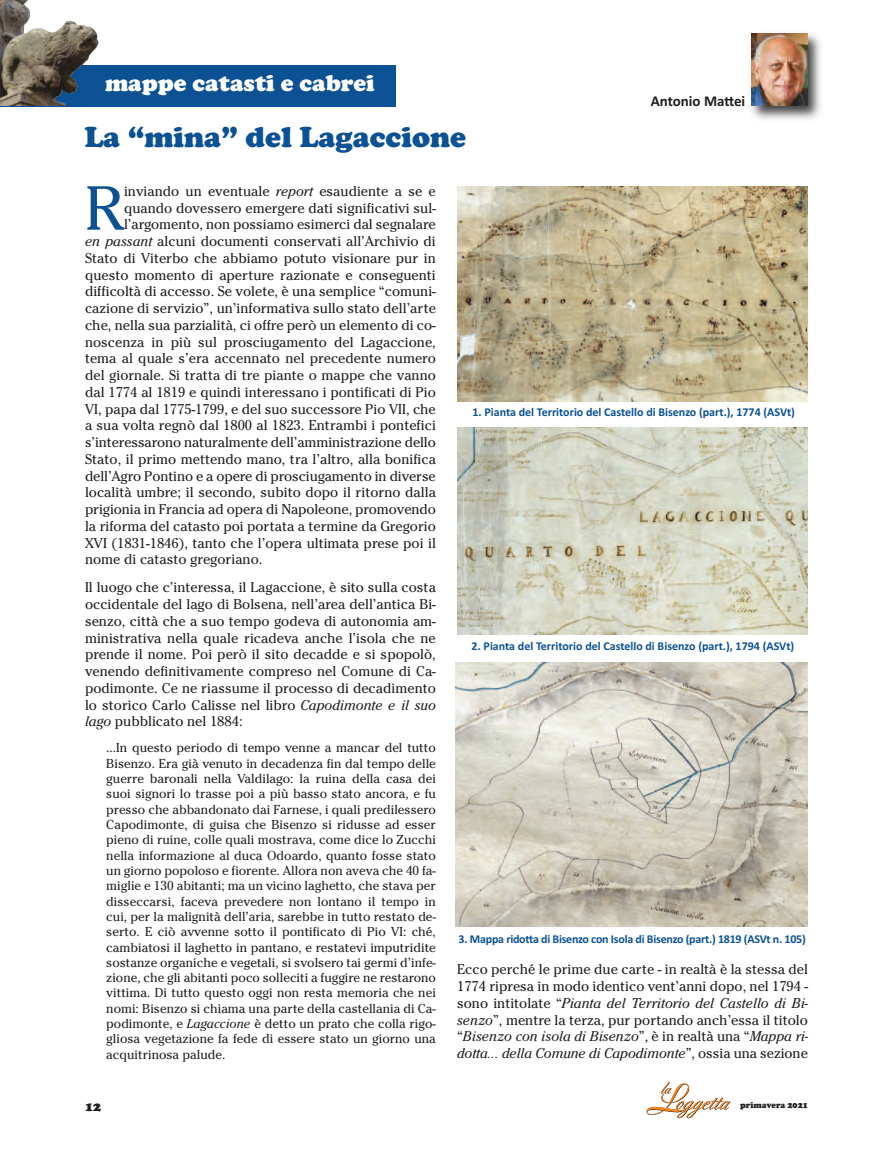
<style>
.page{position:relative;width:893px;height:1149px;background:#fff}
.page>*{position:absolute;margin:0;border:0;box-sizing:border-box;transform-origin:0 0}
.t1{font:61.05px "Cheltenham S Si";color:#0b5193}
.t2{font:900 30px "Cooper";color:#0b5193}
.t3{font:900 24px "Cooper";color:#fff}
.t4{font:700 15px "Calibri";color:#231f20}
.t5{font:13.95px/16.8px "Cheltenham S Si";color:#231f20;text-align:justify}
.t6{font:900 13.5px "Cooper";color:#231f20}
.t7{font:12.75px/15.3px "Cheltenham S Si";color:#231f20;text-align:justify}
.t8{font:700 12px "Calibri";color:#0b5193}
.t9{font:700 12px "Calibri";letter-spacing:-.02em;color:#0b5193}
.t10{font:900 9px "Cooper";color:#231f20;scale:.95 1}
.s1{font-style:italic}
</style>
<div class="page">
<img style="left:751px;top:33px;width:70px;height:87px">
<img style="left:752px;top:34px;width:55px;height:72px">
<svg style="left:646px;top:1081px;width:84px;height:36px"></svg>
<img style="left:457px;top:427px;width:351px;height:207px">
<img style="left:457px;top:187px;width:351px;height:214px">
<img style="left:456px;top:662px;width:352px;height:264px">
<div style="left:0;top:65px;width:396px;height:41px;background:#0b5193"></div>
<img style="left:0;top:0;width:99px;height:106px">
<p class="t3" style="left:105px;top:74px;width:271px">mappe catasti e cabrei</p>
<p class="t2" style="left:84px;top:126px;width:383px">La “mina” del Lagaccione</p>
<p class="t4" style="left:651px;top:95px;width:96px">Antonio Mattei</p>
<p class="t1" style="left:85px;top:186px;width:41px">R</p>
<p class="t5" style="left:124px;top:184px;width:313px">inviando un eventuale <span class="s1">report</span> esaudiente a se e</p>
<p class="t5" style="left:124px;top:201px;width:313px">quando dovessero emergere dati significativi sul-</p>
<p class="t5" style="left:124px;top:217px;width:313px">l’argomento, non possiamo esimerci dal segnalare</p>
<p class="t5" style="left:85px;top:234px;width:352px"><span class="s1">en passant</span> alcuni documenti conservati all’Archivio di</p>
<p class="t5" style="left:85px;top:251px;width:352px">Stato di Viterbo che abbiamo potuto visionare pur in</p>
<p class="t5" style="left:85px;top:268px;width:352px">questo momento di aperture razionate e conseguenti</p>
<p class="t5" style="left:85px;top:284px;width:352px">difficoltà di accesso. Se volete, è una semplice “comuni-</p>
<p class="t5" style="left:85px;top:301px;width:352px">cazione di servizio”, un’informativa sullo stato dell’arte</p>
<p class="t5" style="left:85px;top:318px;width:352px">che, nella sua parzialità, ci offre però un elemento di co-</p>
<p class="t5" style="left:85px;top:334px;width:352px">noscenza in più sul prosciugamento del Lagaccione,</p>
<p class="t5" style="left:85px;top:351px;width:352px">tema al quale s’era accennato nel precedente numero</p>
<p class="t5" style="left:85px;top:368px;width:352px">del giornale. Si tratta di tre piante o mappe che vanno</p>
<p class="t5" style="left:85px;top:385px;width:352px">dal 1774 al 1819 e quindi interessano i pontificati di Pio</p>
<p class="t5" style="left:85px;top:401px;width:352px">VI, papa dal 1775-1799, e del suo successore Pio VII, che</p>
<p class="t5" style="left:85px;top:418px;width:352px">a sua volta regnò dal 1800 al 1823. Entrambi i pontefici</p>
<p class="t5" style="left:85px;top:435px;width:352px">s’interessarono naturalmente dell’amministrazione dello</p>
<p class="t5" style="left:85px;top:452px;width:352px">Stato, il primo mettendo mano, tra l’altro, alla bonifica</p>
<p class="t5" style="left:85px;top:468px;width:352px">dell’Agro Pontino e a opere di prosciugamento in diverse</p>
<p class="t5" style="left:85px;top:485px;width:352px">località umbre; il secondo, subito dopo il ritorno dalla</p>
<p class="t5" style="left:85px;top:502px;width:352px">prigionia in Francia ad opera di Napoleone, promovendo</p>
<p class="t5" style="left:85px;top:519px;width:352px">la riforma del catasto poi portata a termine da Gregorio</p>
<p class="t5" style="left:85px;top:535px;width:352px">XVI (1831-1846), tanto che l’opera ultimata prese poi il</p>
<p class="t5" style="left:85px;top:552px;width:179px">nome di catasto gregoriano.</p>
<p class="t5" style="left:85px;top:580px;width:352px">Il luogo che c’interessa, il Lagaccione, è sito sulla costa occidentale del lago di Bolsena, nell’area dell’antica Bi&shy;senzo, città che a suo tempo godeva di autonomia am&shy;ministrativa nella quale ricadeva anche l’isola che ne prende il nome. Poi però il sito decadde e si spopolò, venendo definitivamente compreso nel Comune di Ca&shy;podimonte. Ce ne riassume il processo di decadimento lo storico Carlo Calisse nel libro <span class="s1">Capodimonte e il suo lago</span> pubblicato nel 1884:</p>
<p class="t7" style="left:106px;top:741px;width:331px">...In questo periodo di tempo venne a mancar del tutto Bisenzo. Era già venuto in decadenza fin dal tempo delle guerre baronali nella Valdilago: la ruina della casa dei suoi signori lo trasse poi a più basso stato ancora, e fu presso che abbandonato dai Farnese, i quali predilessero Capodimonte, di guisa che Bisenzo si ridusse ad esser pieno di ruine, colle quali mostrava, come dice lo Zucchi nella informazione al duca Odoardo, quanto fosse stato un giorno popoloso e fiorente. Allora non aveva che 40 fa&shy;miglie e 130 abitanti; ma un vicino laghetto, che stava per disseccarsi, faceva prevedere non lontano il tempo in cui, per la malignità dell’aria, sarebbe in tutto restato de&shy;serto. E ciò avvenne sotto il pontificato di Pio VI: ché, cambiatosi il laghetto in pantano, e restatevi imputridite sostanze organiche e vegetali, si svolsero tai germi d’infe&shy;zione, che gli abitanti poco solleciti a fuggire ne restarono vittima. Di tutto questo oggi non resta memoria che nei nomi: Bisenzo si chiama una parte della castellania di Ca&shy;podimonte, e <span class="s1">Lagaccione</span> è detto un prato che colla rigo&shy;gliosa vegetazione fa fede di essere stato un giorno una acquitrinosa palude.</p>
<p class="t6" style="left:85px;top:1101px;width:18px">12</p>
<p class="t8" style="left:472px;top:408px;width:324px">1. Pianta del Territorio del Castello di Bisenzo (part.), 1774 (ASVt)</p>
<p class="t8" style="left:472px;top:642px;width:324px">2. Pianta del Territorio del Castello di Bisenzo (part.), 1794 (ASVt)</p>
<p class="t9" style="left:459px;top:934px;width:349px">3. Mappa ridotta di Bisenzo con Isola di Bisenzo (part.) 1819 (ASVt n. 105)</p>
<p class="t5" style="left:457px;top:962px;width:353px">Ecco perché le prime due carte - in realtà è la stessa del 1774 ripresa in modo identico vent’anni dopo, nel 1794 - sono intitolate “<span class="s1">Pianta del Territorio del Castello di Bi&shy;senzo</span>”, mentre la terza, pur portando anch’essa il titolo “<span class="s1">Bisenzo con isola di Bisenzo</span>”, è in realtà una “<span class="s1">Mappa ri&shy;dotta... della Comune di Capodimonte</span>”, ossia una sezione</p>
<p class="t10" style="left:740px;top:1101px;width:73px">primavera 2021</p>
</div>
